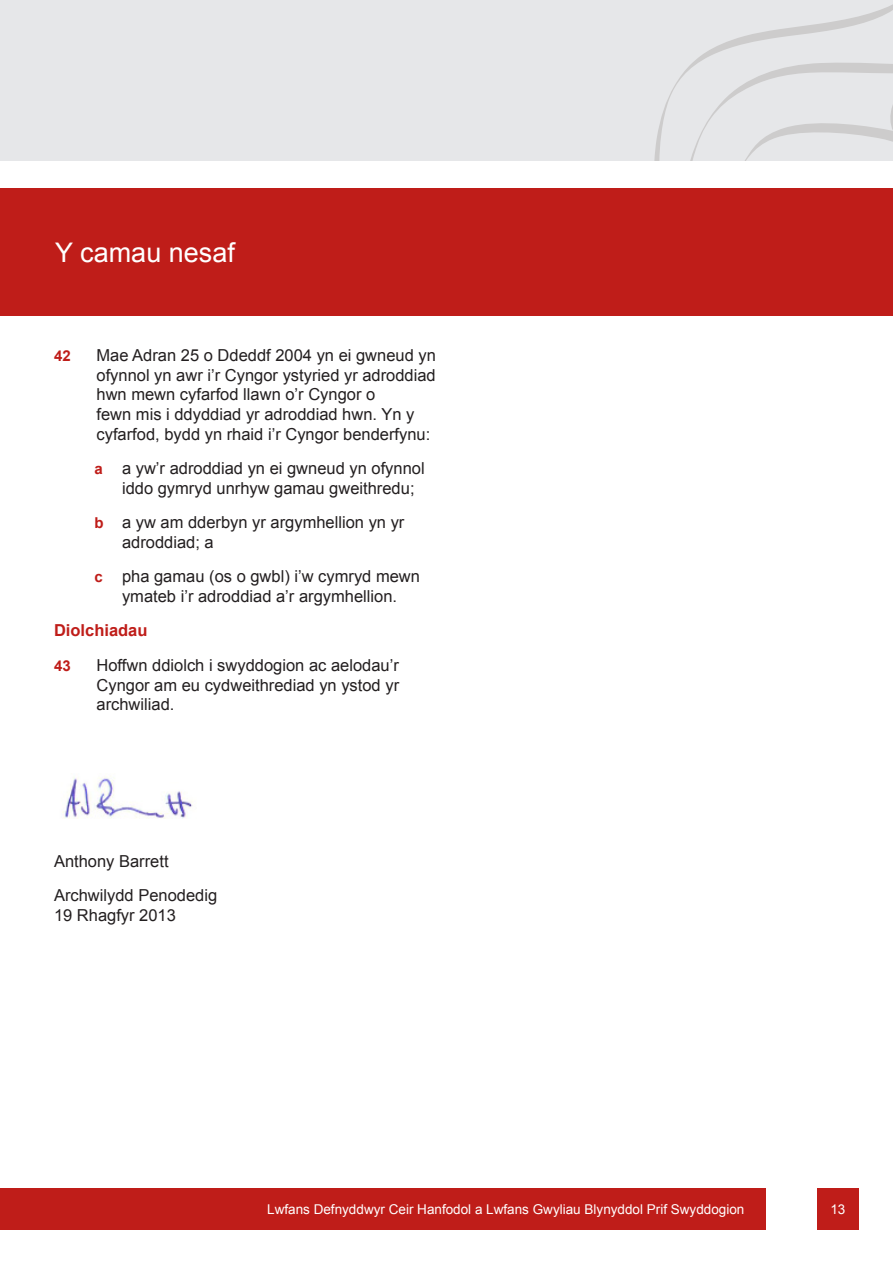
<style>
.page{position:relative;width:893px;height:1263px;background:#fff}
.page>*{position:absolute;margin:0;border:0;box-sizing:border-box;transform-origin:0 0}
.Part_Heading{font:27px "Arial";color:#fff}
.Normal_Body_Text{font:16.5px/19.8px "Arial";color:#231f20}
.Heading_2{font:700 16.5px "Arial";color:#bf1d19}
.t1{font:700 15px "Arial";color:#bf1d19}
.t2{font:13.5px "Arial";color:#fff}
.s1{font-weight:700;font-size:15px;color:#bf1d19}
</style>
<div class="page">
<div style="left:0;top:0;width:893px;height:161px;background:#e6e7e9"></div>
<div style="left:0;top:1188px;width:766px;height:41px;background:#bf1d19"></div>
<div style="left:817px;top:1188px;width:41px;height:41px;background:#bf1d19"></div>
<svg style="left:654px;top:4px;width:239px;height:157px"></svg>
<div style="left:0;top:189px;width:893px;height:127px;background:#bf1d19"></div>
<img style="left:62px;top:777px;width:131px;height:42px">
<p class="Part_Heading" style="left:55px;top:235px;width:181px">Y camau nesaf</p>
<p class="t1" style="left:54px;top:345px;width:18px">42</p>
<p class="Normal_Body_Text" style="left:97px;top:345px;width:341px">Mae Adran 25 o Ddeddf 2004 yn ei gwneud yn ofynnol yn awr i’r Cyngor ystyried yr adroddiad hwn mewn cyfarfod llawn o’r Cyngor o<br>fewn mis i ddyddiad yr adroddiad hwn. Yn y cyfarfod, bydd yn rhaid i’r Cyngor benderfynu:</p>
<p class="Normal_Body_Text" style="left:122px;top:459px;width:304px;text-indent:-28px"><span class="s1">a</span> a yw’r adroddiad yn ei gwneud yn ofynnol iddo gymryd unrhyw gamau gweithredu;</p>
<p class="Normal_Body_Text" style="left:122px;top:513px;width:284px;text-indent:-28px"><span class="s1">b</span> a yw am dderbyn yr argymhellion yn yr adroddiad; a</p>
<p class="Normal_Body_Text" style="left:95px;top:567px;width:327px;text-align:center"><span class="s1">c</span> pha gamau (os o gwbl) i’w cymryd mewn ymateb i’r adroddiad a’r argymhellion.</p>
<p class="Heading_2" style="left:54px;top:620px;width:95px">Diolchiadau</p>
<p class="t1" style="left:54px;top:655px;width:18px">43</p>
<p class="Normal_Body_Text" style="left:97px;top:655px;width:304px;text-align:justify">Hoffwn ddiolch i swyddogion ac aelodau’r Cyngor am eu cydweithrediad yn ystod yr archwiliad.</p>
<p class="Normal_Body_Text" style="left:54px;top:852px;width:116px">Anthony Barrett</p>
<p class="Normal_Body_Text" style="left:54px;top:886px;width:165px">Archwilydd Penodedig<br>19 Rhagfyr 2013</p>
<p class="t2" style="left:267px;top:1200px;width:479px">Lwfans Defnyddwyr Ceir Hanfodol a Lwfans Gwyliau Blynyddol Prif Swyddogion</p>
<p class="t2" style="left:830px;top:1200px;width:17px">13</p>
</div>
